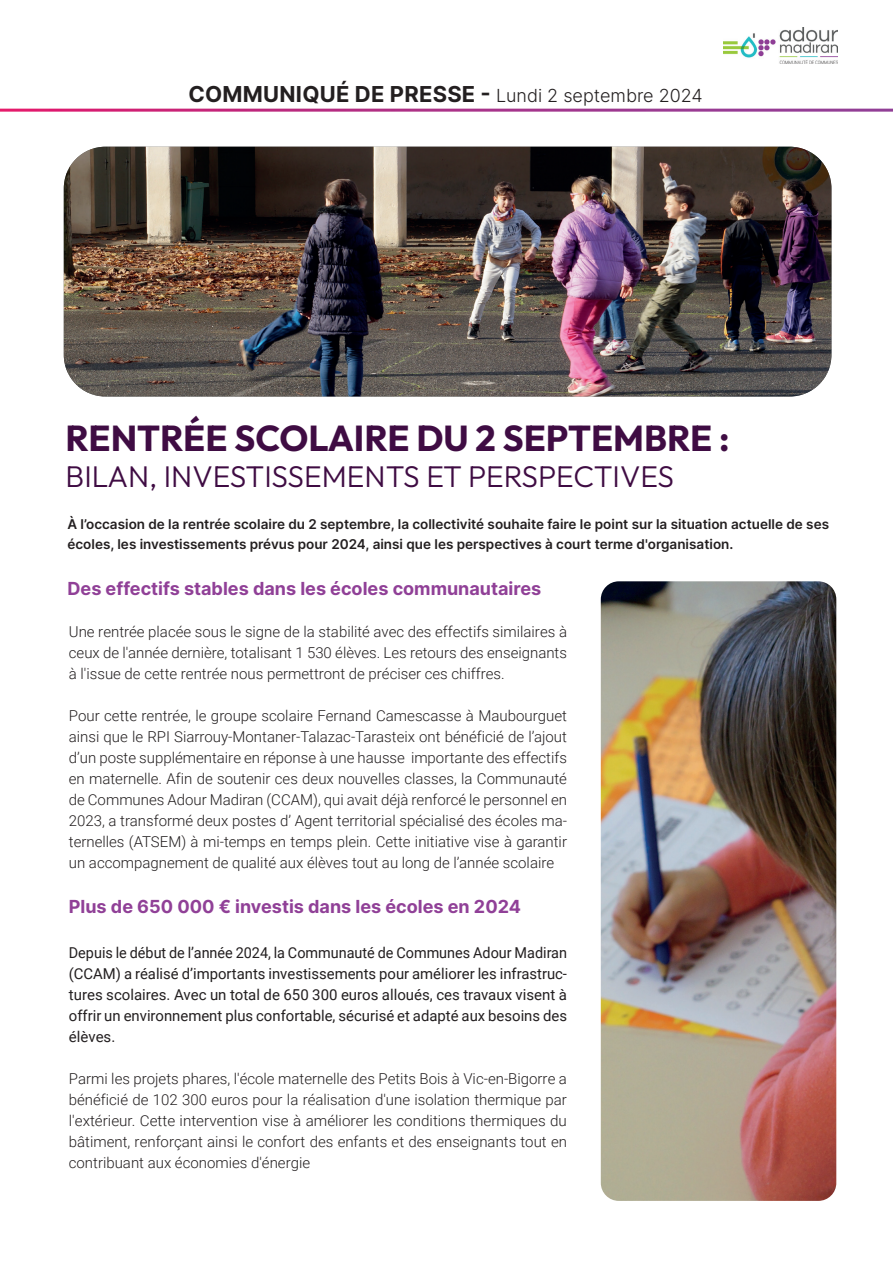
<style>
.page{position:relative;width:893px;height:1263px;background:#fff}
.page>*{position:absolute;margin:0;border:0;box-sizing:border-box;transform-origin:0 0}
.t1{font:700 36px "Outfit";color:#3f0c43}
.t2{font:300 30px "Outfit";color:#3f0c43}
.t3{font:700 21.9px "Inter";letter-spacing:.01em;color:#231f20}
.t4{font:700 18px "Inter";color:#904097}
.t5{font:300 15px/21px "Roboto";color:#231f20;text-align:justify}
.t6{font:15px/21px "Roboto";color:#231f20;text-align:justify;scale:.96 1}
.t7{font:600 13.5px/19.5px "Inter";color:#231f20}
.s1{font-weight:300;font-size:18px}
</style>
<div class="page">
<img style="left:64px;top:147px;width:767px;height:249px">
<img style="left:724px;top:27px;width:113px;height:37px">
<img style="left:601px;top:581px;width:235px;height:620px">
<h3 class="t3" style="left:188px;top:78px;width:516px">COMMUNIQUÉ DE PRESSE - <span class="s1">Lundi 2 septembre 2024</span></h3>
<h1 class="t1" style="left:66px;top:415px;width:665px">RENTRÉE SCOLAIRE DU 2 SEPTEMBRE :</h1>
<h2 class="t2" style="left:66px;top:458px;width:610px">BILAN, INVESTISSEMENTS ET PERSPECTIVES</h2>
<p class="t7" style="left:68px;top:514px;width:763px">À l’occasion de la rentrée scolaire du 2 septembre, la collectivité souhaite faire le point sur la situation actuelle de ses écoles, les investissements prévus pour 2024, ainsi que les perspectives à court terme d'organisation.</p>
<p class="t4" style="left:68px;top:575px;width:475px">Des effectifs stables dans les écoles communautaires</p>
<p class="t5" style="left:69px;top:620px;width:500px">Une rentrée placée sous le signe de la stabilité avec des effectifs similaires à ceux de l'année dernière, totalisant 1 530 élèves. Les retours des enseignants à l'issue de cette rentrée nous permettront de préciser ces chiffres.</p>
<p class="t5" style="left:69px;top:704px;width:500px">Pour cette rentrée, le groupe scolaire Fernand Camescasse à Maubourguet ainsi que le RPI Siarrouy-Montaner-Talazac-Tarasteix ont bénéficié de l’ajout d’un poste supplémentaire en réponse à une hausse importante des effectifs en maternelle. Afin de soutenir ces deux nouvelles classes, la Communauté de Communes Adour Madiran (CCAM), qui avait déjà renforcé le personnel en 2023, a transformé deux postes d’ Agent territorial spécialisé des écoles ma&shy;ternelles (ATSEM) à mi-temps en temps plein. Cette initiative vise à garantir un accompagnement de qualité aux élèves tout au long de l’année scolaire</p>
<p class="t4" style="left:69px;top:893px;width:454px">Plus de 650 000 € investis dans les écoles en 2024</p>
<p class="t6" style="left:69px;top:941px;width:521px">Depuis le début de l’année 2024, la Communauté de Communes Adour Madiran (CCAM) a réalisé d’importants investissements pour améliorer les infrastruc&shy;tures scolaires. Avec un total de 650 300 euros alloués, ces travaux visent à offrir un environnement plus confortable, sécurisé et adapté aux besoins des élèves.</p>
<p class="t5" style="left:69px;top:1067px;width:500px">Parmi les projets phares, l'école maternelle des Petits Bois à Vic-en-Bigorre a bénéficié de 102 300 euros pour la réalisation d'une isolation thermique par l'extérieur. Cette intervention vise à améliorer les conditions thermiques du bâtiment, renforçant ainsi le confort des enfants et des enseignants tout en contribuant aux économies d'énergie</p>
</div>
